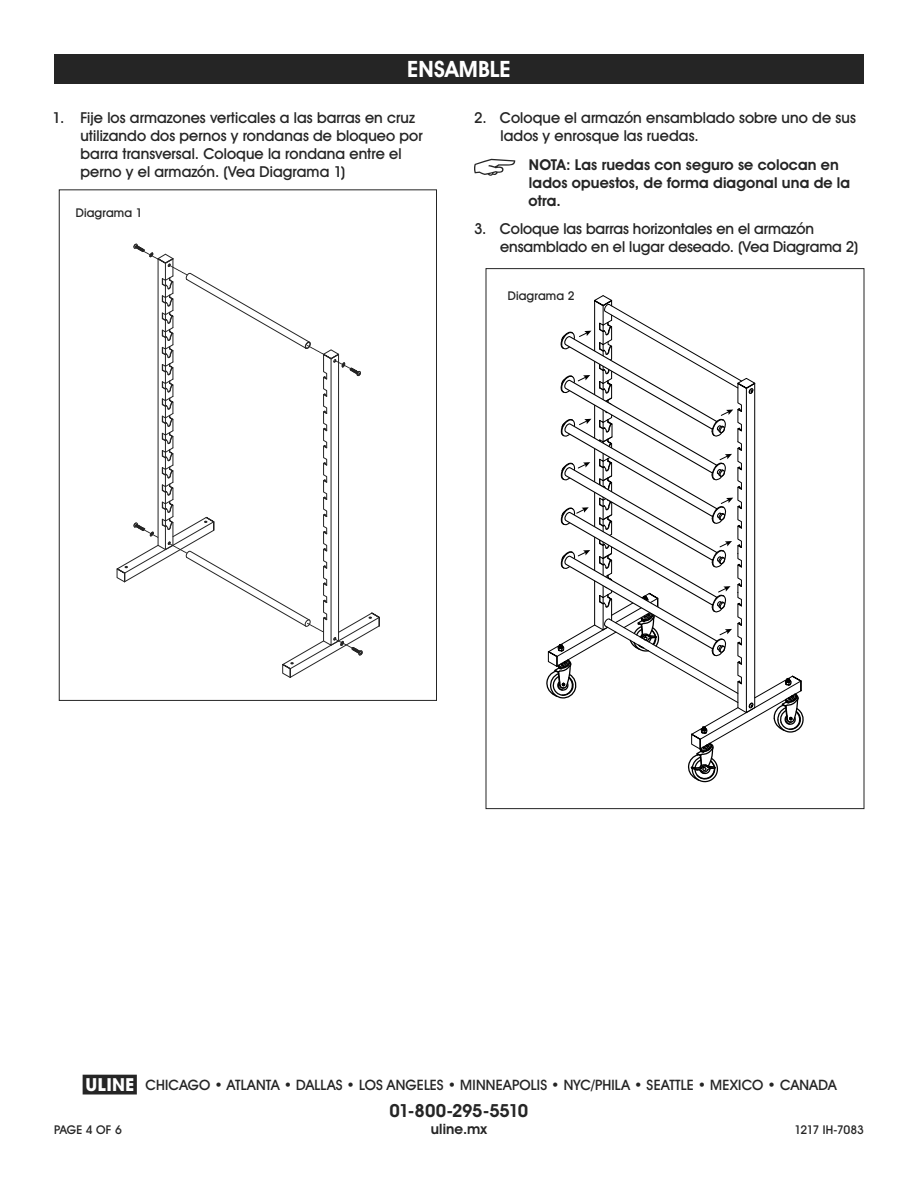
<style>
.page{position:relative;width:918px;height:1188px;background:#fff}
.page>*{position:absolute;margin:0;border:0;box-sizing:border-box;transform-origin:0 0}
.t1{font:700 22.5px "Uline Two Knine";letter-spacing:.01em;color:#fff}
.t2{font:700 18px "Uline Two Knine";letter-spacing:-.025em;color:#252525}
.t3{font:15px/18px "Uline Two Knine";letter-spacing:.005em;color:#252525}
.t4{font:700 15px/18px "Uline Two Knine";letter-spacing:.005em;color:#252525}
.t5{font:14.25px "Uline Two Knine";letter-spacing:.01em;color:#252525}
.t6{font:700 14.25px "Uline Two Knine";letter-spacing:.01em;color:#252525}
.t7{font:12px "Uline Two Knine";letter-spacing:.015em;color:#252525}
.t8{font:12px "Uline Two Knine";letter-spacing:-.02em;color:#252525}
.s1{font-size:18px}
</style>
<div class="page">
<svg style="left:474px;top:159px;width:41px;height:17px"></svg>
<svg style="left:116px;top:243px;width:264px;height:435px"></svg>
<svg style="left:546px;top:295px;width:258px;height:488px"></svg>
<div style="left:54px;top:54px;width:810px;height:30px;background:#252525"></div>
<h1 class="t1" style="left:407px;top:56px;width:105px">ENSAMBLE</h1>
<p class="t3" style="left:80px;top:108px;width:344px;text-indent:-28px">1. Fije los armazones verticales a las barras en cruz utilizando dos pernos y rondanas de bloqueo por barra transversal. Coloque la rondana entre el perno y el armazón. (Vea Diagrama 1)</p>
<p class="t3" style="left:500px;top:108px;width:357px;text-indent:-26px">2. Coloque el armazón ensamblado sobre uno de sus lados y enrosque las ruedas.</p>
<p class="t4" style="left:528px;top:155px;width:323px">NOTA: Las ruedas con seguro se colocan en lados opuestos, de forma diagonal una de la otra.</p>
<p class="t3" style="left:500px;top:220px;width:360px;text-indent:-26px">3. Coloque las barras horizontales en el armazón ensamblado en el lugar deseado. (Vea Diagrama 2)</p>
<p class="t7" style="left:76px;top:205px;width:68px">Diagrama 1</p>
<p class="t7" style="left:508px;top:288px;width:68px">Diagrama 2</p>
<p class="t5" style="left:83px;top:1076px;width:755px"><span class="s1">π</span> CHICAGO • ATLANTA • DALLAS • LOS ANGELES • MINNEAPOLIS • NYC/PHILA • SEATTLE • MEXICO • CANADA</p>
<p class="t2" style="left:390px;top:1099px;width:140px">01-800-295-5510</p>
<p class="t6" style="left:431px;top:1120px;width:58px">uline.mx</p>
<p class="t7" style="left:54px;top:1122px;width:69px">PAGE 4 OF 6</p>
<p class="t8" style="left:795px;top:1122px;width:71px">1217 IH-7083</p>
</div>
